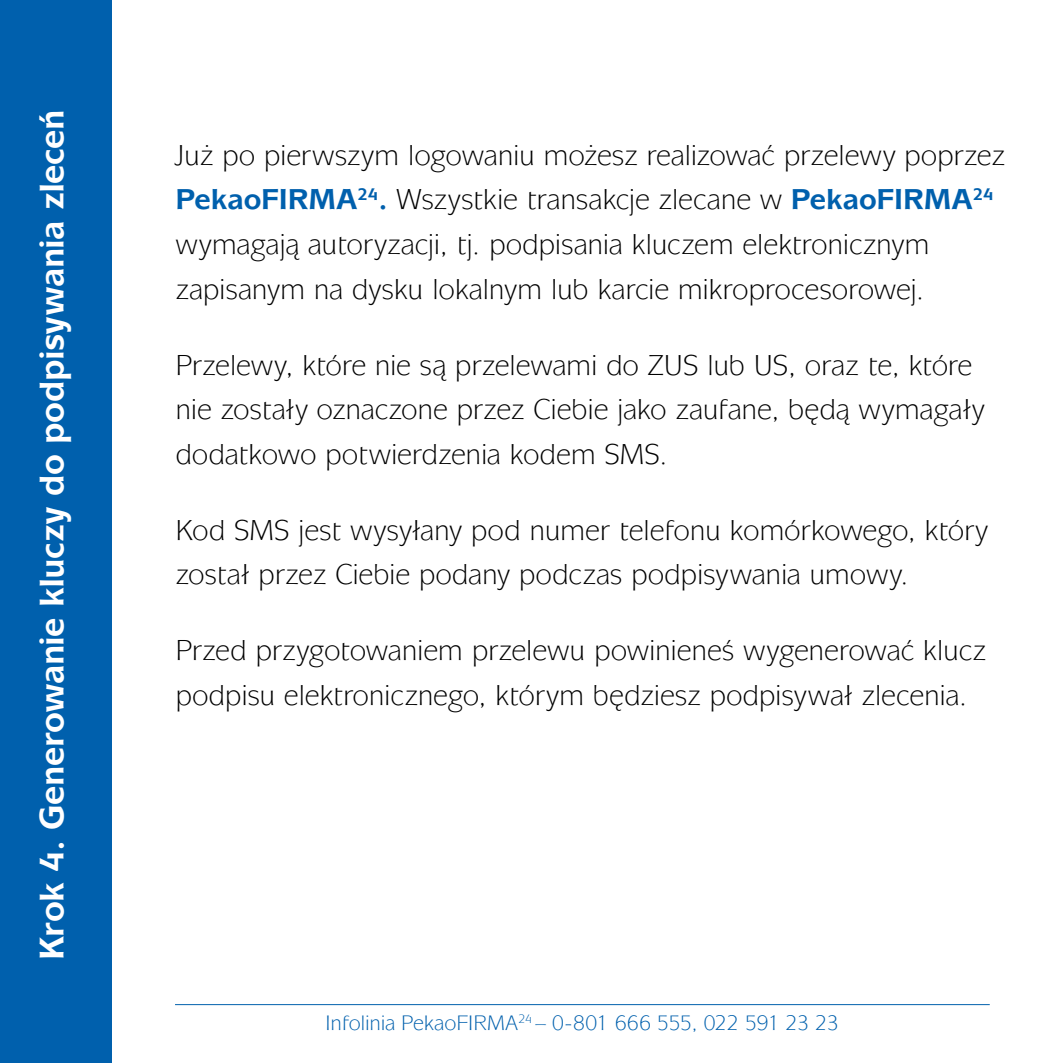
<style>
.page{position:relative;width:1063px;height:1063px;background:#fff}
.page>*{position:absolute;margin:0;border:0;box-sizing:border-box;transform-origin:0 0}
.t1{font:700 34px "Mixage PL";letter-spacing:-.02em;color:#fff}
.t2{font:28.75px/44.5px "Mixage PL";letter-spacing:-.01em;color:#000}
.t3{font:21px "Mixage PL";letter-spacing:-.015em;color:#0060ad}
.s1{font-weight:700;color:#0060ad}
</style>
<div class="page">
<div style="left:0;top:0;width:112px;height:1063px;background:#0060ad"></div>
<hr style="left:175px;top:1004px;width:815px;height:1px;background:#0060ad">
<p class="t1" style="left:31px;top:960px;width:853px;rotate:-90deg">Krok 4. Generowanie kluczy do podpisywania zleceƒ</p>
<p class="t2" style="left:175px;top:133px;width:831px">Ju˝ po pierwszym logowaniu mo˝esz realizowaç przelewy poprzez <span class="s1">PekaoFIRMA</span><sup>24</sup><span class="s1">.</span> Wszystkie transakcje zlecane w <span class="s1">PekaoFIRMA</span><sup>24 </sup>wymagajà autoryzacji, tj. podpisania kluczem elektronicznym zapisanym na dysku lokalnym lub karcie mikroprocesorowej.</p>
<p class="t2" style="left:175px;top:342px;width:811px">Przelewy, które nie sà przelewami do ZUS lub US, oraz te, które nie zostały oznaczone przez Ciebie jako zaufane, b´dà wymagały dodatkowo potwierdzenia kodem SMS.</p>
<p class="t2" style="left:175px;top:508px;width:814px">Kod SMS jest wysyłany pod numer telefonu komórkowego, który został przez Ciebie podany podczas podpisywania umowy.</p>
<p class="t2" style="left:175px;top:628px;width:812px">Przed przygotowaniem przelewu powinieneÊ wygenerowaç klucz podpisu elektronicznego, którym b´dziesz podpisywał zlecenia.</p>
<p class="t3" style="left:326px;top:1010px;width:515px">Infolinia PekaoFIRMA<sup>24</sup> – 0-801 666 555, 022 591 23 23</p>
</div>
